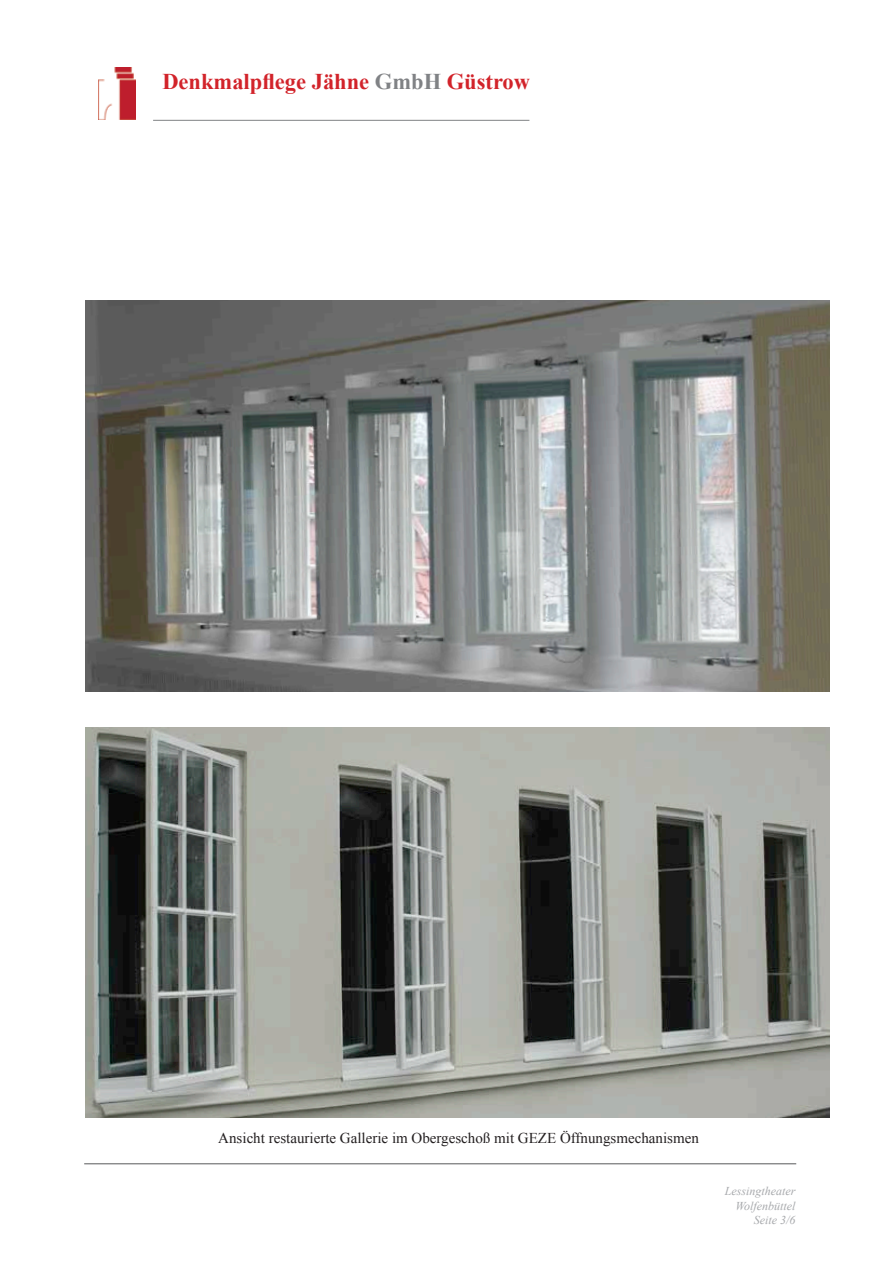
<style>
.page{position:relative;width:893px;height:1263px;background:#fff}
.page>*{position:absolute;margin:0;border:0;box-sizing:border-box;transform-origin:0 0}
.t1{font:700 22.5px "Times New Roman";color:#d2232a}
.t2{font:15px "Times New Roman";color:#231f20}
.t3{font:italic 12px/14.4px "Times New Roman";color:#a7a9ac;text-align:right}
.s1{color:#808285}
</style>
<div class="page">
<img style="left:85px;top:727px;width:744px;height:390px">
<img style="left:98px;top:68px;width:38px;height:52px">
<hr style="left:153px;top:120px;width:376px;height:1px;background:#808285">
<img style="left:85px;top:301px;width:744px;height:390px">
<hr style="left:84px;top:1163px;width:712px;height:1px;background:#58595b">
<h1 class="t1" style="left:162px;top:65px;width:369px">Denkmalpflege Jähne <span class="s1">GmbH</span> Güstrow</h1>
<p class="t2" style="left:218px;top:1128px;width:482px">Ansicht restaurierte Gallerie im Obergeschoß mit GEZE Öffnungsmechanismen</p>
<p class="t3" style="left:725px;top:1184px;width:72px">Lessingtheater<br>Wolfenbüttel<br>Seite 3/6</p>
</div>
